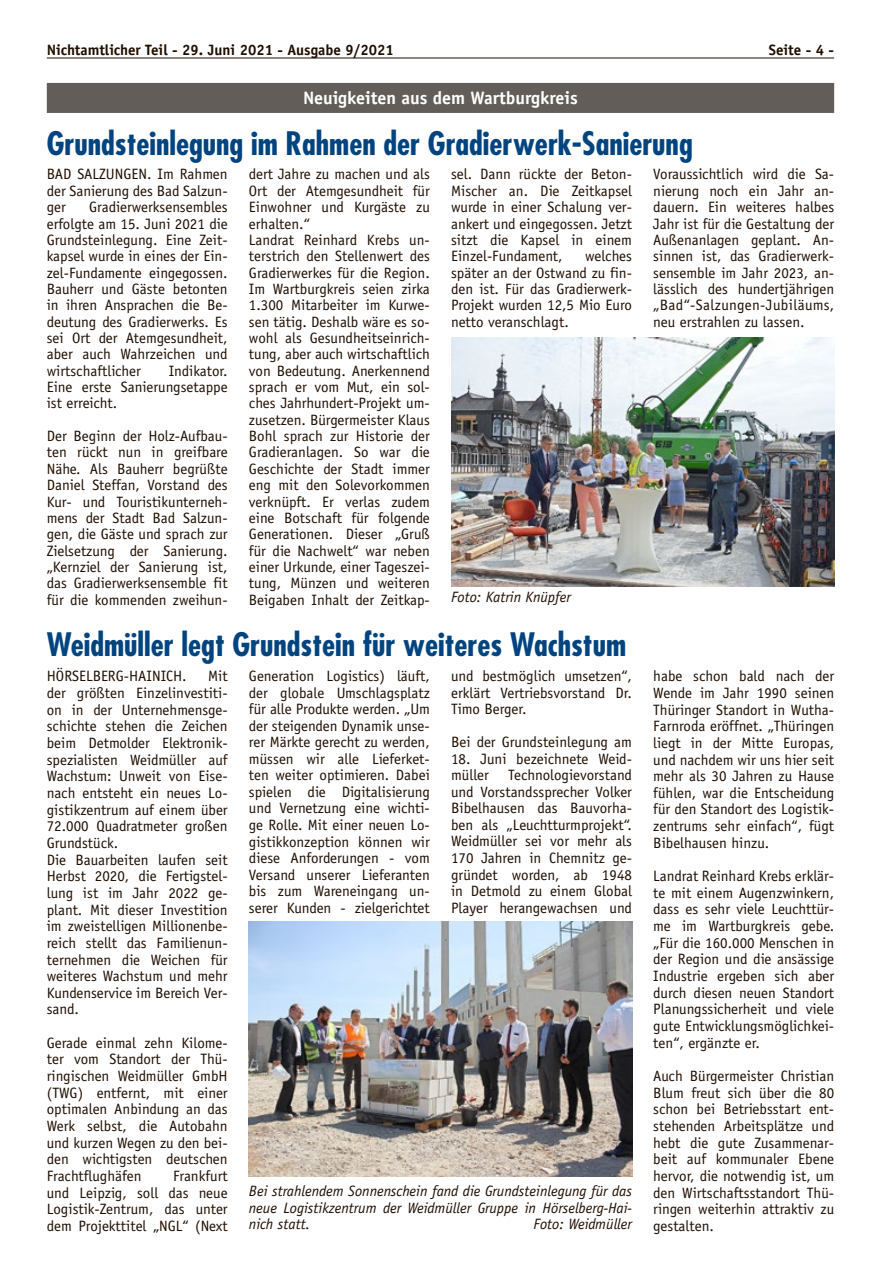
<style>
.page{position:relative;width:881px;height:1263px;background:#fff}
.page>*{position:absolute;margin:0;border:0;box-sizing:border-box;transform-origin:0 0}
.t1{font:700 condensed 31.5px "Futura LT";color:#00447f}
.t2{font:700 18px "Officina Sans LT";color:#fff}
.t3{font:15px/16.4px "Officina Sans LT";color:#200e00;text-align:justify}
.t4{font:italic 15px/16.4px "Officina Sans LT";color:#200e00;text-align:justify}
.t5{font:700 15px "Officina Sans LT";color:#200e00}
</style>
<div class="page">
<hr style="left:47px;top:58px;width:786px;height:1px;background:#200e00">
<div style="left:47px;top:83px;width:786px;height:30px;background:#625d58"></div>
<img style="left:451px;top:338px;width:382px;height:249px">
<img style="left:249px;top:921px;width:382px;height:255px">
<p class="t5" style="left:47px;top:40px;width:348px">Nichtamtlicher Teil - 29. Juni 2021 - Ausgabe 9/2021</p>
<p class="t5" style="left:768px;top:40px;width:67px">Seite - 4 -</p>
<p class="t2" style="left:303px;top:87px;width:276px">Neuigkeiten aus dem Wartburgkreis</p>
<h1 class="t1" style="left:47px;top:123px;width:647px">Grundsteinlegung im Rahmen der Gradierwerk-Sanierung</h1>
<p class="t3" style="left:47px;top:166px;width:182px">BAD SALZUNGEN. Im Rahmen der Sanierung des Bad Salzun&shy;ger</p>
<p class="t3" style="left:249px;top:166px;width:182px;text-align:left">dert Jahre zu machen und als<br>Ort der Atemgesundheit für<br>Einwohner und Kurgäste zu erhalten.“<br>Landrat Reinhard Krebs un&shy;terstrich den Stellenwert des<br>Gradierwerkes für die Region.<br>Im Wartburgkreis seien zirka<br>1.300 Mitarbeiter im Kurwe&shy;sen tätig. Deshalb wäre es so&shy;wohl als Gesundheitseinrich&shy;tung, aber auch wirtschaftlich von Bedeutung. Anerkennend sprach er vom Mut, ein sol&shy;ches Jahrhundert-Projekt um&shy;zusetzen. Bürgermeister Klaus<br>Bohl sprach zur Historie der<br>Gradieranlagen. So war die<br>Geschichte der Stadt immer eng mit den Solevorkommen verknüpft. Er verlas zudem eine Botschaft für folgende<br>Generationen. Dieser „Gruß für die Nachwelt“ war neben einer Urkunde, einer Tageszei&shy;tung, Münzen und weiteren<br>Beigaben Inhalt der Zeitkap-</p>
<p class="t3" style="left:451px;top:166px;width:182px">sel. Dann rückte der Beton-Mischer an. Die Zeitkapsel wurde in einer Schalung ver&shy;ankert und eingegossen. Jetzt sitzt die Kapsel in einem Einzel-Fundament,</p>
<p class="t3" style="left:653px;top:166px;width:182px">Voraussichtlich wird die Sa&shy;nierung noch ein Jahr an&shy;dauern. Ein weiteres halbes Jahr ist für die Gestaltung der Außenanlagen geplant. An&shy;sinnen ist, das Gradierwerk&shy;sensemble im Jahr 2023, an&shy;lässlich des hundertjährigen „Bad“-Salzungen-Jubiläums, neu erstrahlen zu lassen.</p>
<p class="t3" style="left:47px;top:199px;width:182px;text-indent:42px">Gradierwerksensembles erfolgte am 15. Juni 2021 die Grundsteinlegung. Eine Zeit&shy;kapsel wurde in eines der Ein&shy;zel-Fundamente eingegossen.<br>Bauherr und Gäste betonten in ihren Ansprachen die Be&shy;deutung des Gradierwerks. Es sei Ort der Atemgesundheit, aber auch Wahrzeichen und wirtschaftlicher</p>
<p class="t3" style="left:451px;top:248px;width:182px;text-indent:134px">welches später an der Ostwand zu fin&shy;den ist. Für das Gradierwerk-Projekt wurden 12,5 Mio Euro netto veranschlagt.</p>
<p class="t3" style="left:47px;top:362px;width:182px;text-indent:122px">Indikator.<br>Eine erste Sanierungsetappe ist erreicht.</p>
<p class="t3" style="left:47px;top:428px;width:182px">Der Beginn der Holz-Aufbau&shy;ten rückt nun in greifbare Nähe. Als Bauherr begrüßte Daniel Steffan, Vorstand des Kur- und Touristikunterneh&shy;mens der Stadt Bad Salzun&shy;gen, die Gäste und sprach zur Zielsetzung der Sanierung. „Kernziel der Sanierung ist, das Gradierwerksensemble fit für die kommenden zweihun-</p>
<p class="t4" style="left:451px;top:589px;width:121px">Foto: Katrin Knüpfer</p>
<h1 class="t1" style="left:47px;top:625px;width:580px">Weidmüller legt Grundstein für weiteres Wachstum</h1>
<p class="t3" style="left:47px;top:668px;width:141px">HÖRSELBERG-HAINICH.</p>
<p class="t3" style="left:653px;top:668px;width:182px">habe schon bald nach der Wende im Jahr 1990 seinen Thüringer Standort in Wutha-Farnroda eröffnet. „Thüringen liegt in der Mitte Europas, und nachdem wir uns hier seit mehr als 30 Jahren zu Hause fühlen, war die Entscheidung für den Standort des Logistik&shy;zentrums sehr einfach“, fügt Bibelhausen hinzu.</p>
<p class="t3" style="left:653px;top:868px;width:182px">Landrat Reinhard Krebs erklär&shy;te mit einem Augenzwinkern, dass es sehr viele Leuchttür&shy;me im Wartburgkreis gebe. „Für die 160.000 Menschen in der Region und die ansässige Industrie ergeben sich aber durch diesen neuen Standort Planungssicherheit und viele gute Entwicklungsmöglichkei&shy;ten“, ergänzte er.</p>
<p class="t3" style="left:653px;top:1067px;width:182px">Auch Bürgermeister Christian Blum freut sich über die 80 schon bei Betriebsstart ent&shy;stehenden Arbeitsplätze und hebt die gute Zusammenar&shy;beit auf kommunaler Ebene hervor, die notwendig ist, um den Wirtschaftsstandort Thü&shy;ringen weiterhin attraktiv zu gestalten.</p>
<p class="t3" style="left:249px;top:668px;width:182px">Generation Logistics) läuft, der globale Umschlagsplatz für alle Produkte werden. „Um der steigenden Dynamik unse&shy;rer Märkte gerecht zu werden, müssen wir alle Lieferket&shy;ten weiter optimieren. Dabei spielen die Digitalisierung und Vernetzung eine wichti&shy;ge Rolle. Mit einer neuen Lo&shy;gistikkonzeption können wir diese Anforderungen - vom Versand unserer Lieferanten bis zum Wareneingang un&shy;serer Kunden - zielgerichtet</p>
<p class="t3" style="left:451px;top:668px;width:182px">und bestmöglich umsetzen“, erklärt Vertriebsvorstand Dr.<br>Timo Berger.</p>
<p class="t3" style="left:47px;top:668px;width:182px;text-align:left;text-indent:161px">Mit der größten Einzelinvestiti&shy;on in der Unternehmensge&shy;schichte stehen die Zeichen beim Detmolder Elektronik&shy;spezialisten Weidmüller auf<br>Wachstum: Unweit von Eise&shy;nach entsteht ein neues Lo&shy;gistikzentrum auf einem über<br>72.000 Quadratmeter großen<br>Grundstück.<br>Die Bauarbeiten laufen seit<br>Herbst 2020, die Fertigstel&shy;lung ist im Jahr 2022 ge&shy;plant. Mit dieser Investition im zweistelligen Millionenbe&shy;reich stellt das Familienun&shy;ternehmen die Weichen für weiteres Wachstum und mehr<br>Kundenservice im Bereich Ver&shy;sand.</p>
<p class="t3" style="left:47px;top:1034px;width:182px">Gerade einmal zehn Kilome&shy;ter vom Standort der Thü&shy;ringischen Weidmüller GmbH (TWG) entfernt, mit einer optimalen Anbindung an das Werk selbst, die Autobahn und kurzen Wegen zu den bei&shy;den wichtigsten deutschen Frachtflughäfen</p>
<p class="t3" style="left:451px;top:734px;width:182px">Bei der Grundsteinlegung am</p>
<p class="t3" style="left:451px;top:750px;width:182px">18. Juni bezeichnete Weid&shy;müller</p>
<p class="t3" style="left:451px;top:767px;width:182px;text-indent:57px">Technologievorstand und Vorstandssprecher Volker Bibelhausen das Bauvorha&shy;ben als „Leuchtturmprojekt“.<br>Weidmüller sei vor mehr als 170 Jahren in Chemnitz ge&shy;gründet worden, ab 1948 in Detmold zu einem Global Player herangewachsen und</p>
<p class="t3" style="left:47px;top:1168px;width:182px;text-indent:126px">Frankfurt und Leipzig, soll das neue Logistik-Zentrum, das unter dem Projekttitel „NGL“ (Next</p>
<p class="t4" style="left:249px;top:1183px;width:384px">Bei strahlendem Sonnenschein fand die Grundsteinlegung für das neue Logistikzentrum der Weidmüller Gruppe in Hörselberg-Hai&shy;nich statt.</p>
<p class="t4" style="left:533px;top:1216px;width:100px">Foto: Weidmüller</p>
</div>
